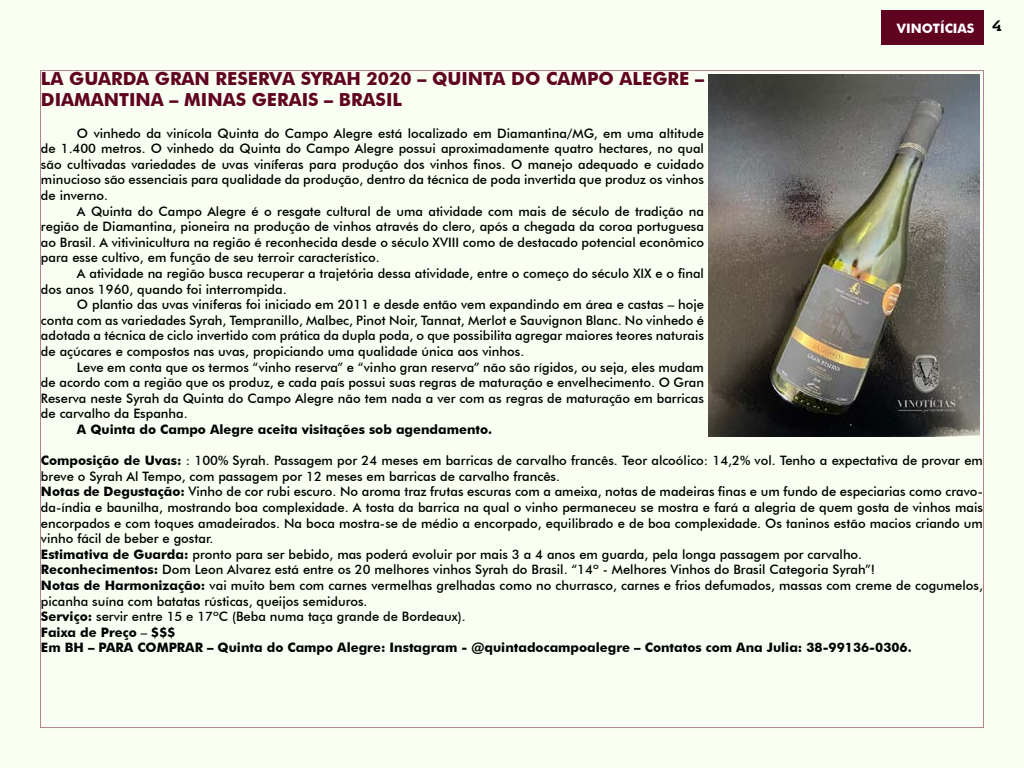
<style>
.page{position:relative;width:1024px;height:768px;background:#f9fff3}
.page>*{position:absolute;margin:0;border:0;box-sizing:border-box;transform-origin:0 0}
.t1{font:700 18px/21.6px "Futura BT";color:#600320}
.t2{font:500 13px/15.6px "Futura BT";color:#000;text-align:justify}
.t3{font:700 13px "Futura BT";color:#000}
.t4{font:700 13px "Futura BT";color:#fff}
.s1{font-weight:700}
</style>
<div class="page">
<div style="left:882px;top:10px;width:102px;height:34px;background:#600320"></div>
<img style="left:708px;top:74px;width:271px;height:363px">
<p class="t4" style="left:897px;top:21px;width:106px">VINOTÍCIAS <sup>4</sup></p>
<h1 class="t1" style="left:41px;top:67px;width:665px">LA GUARDA GRAN RESERVA SYRAH 2020 – QUINTA DO CAMPO ALEGRE –<br>DIAMANTINA – MINAS GERAIS – BRASIL</h1>
<p class="t2" style="left:41px;top:125px;width:665px;text-indent:36px">O vinhedo da vinícola Quinta do Campo Alegre está localizado em Diamantina/MG, em uma altitude de 1.400 metros. O vinhedo da Quinta do Campo Alegre possui aproximadamente quatro hectares, no qual são cultivadas variedades de uvas viníferas para produção dos vinhos finos. O manejo adequado e cuidado minucioso são essenciais para qualidade da produção, dentro da técnica de poda invertida que produz os vinhos de inverno.</p>
<p class="t2" style="left:41px;top:203px;width:665px;text-indent:36px">A Quinta do Campo Alegre é o resgate cultural de uma atividade com mais de século de tradição na região de Diamantina, pioneira na produção de vinhos através do clero, após a chegada da coroa portuguesa ao Brasil. A vitivinicultura na região é reconhecida desde o século XVIII como de destacado potencial econômico para esse cultivo, em função de seu terroir característico.</p>
<p class="t2" style="left:41px;top:265px;width:664px;text-indent:36px">A atividade na região busca recuperar a trajetória dessa atividade, entre o começo do século XIX e o final dos anos 1960, quando foi interrompida.</p>
<p class="t2" style="left:41px;top:297px;width:664px;text-indent:36px">O plantio das uvas viníferas foi iniciado em 2011 e desde então vem expandindo em área e castas – hoje conta com as variedades Syrah, Tempranillo, Malbec, Pinot Noir, Tannat, Merlot e Sauvignon Blanc. No vinhedo é adotada a técnica de ciclo invertido com prática da dupla poda, o que possibilita agregar maiores teores naturais de açúcares e compostos nas uvas, propiciando uma qualidade única aos vinhos.</p>
<p class="t2" style="left:41px;top:359px;width:665px;text-indent:36px">Leve em conta que os termos “vinho reserva” e “vinho gran reserva” não são rígidos, ou seja, eles mudam de acordo com a região que os produz, e cada país possui suas regras de maturação e envelhecimento. O Gran Reserva neste Syrah da Quinta do Campo Alegre não tem nada a ver com as regras de maturação em barricas de carvalho da Espanha.</p>
<p class="t3" style="left:77px;top:421px;width:417px">A Quinta do Campo Alegre aceita visitações sob agendamento.</p>
<p class="t2" style="left:41px;top:453px;width:944px;text-align:left"><span class="s1">Composição de Uvas:</span> : 100% Syrah. Passagem por 24 meses em barricas de carvalho francês. Teor alcoólico: 14,2% vol. Tenho a expectativa de provar em breve o Syrah Al Tempo, com passagem por 12 meses em barricas de carvalho francês.<br><span class="s1">Notas de Degustação:</span> Vinho de cor rubi escuro. No aroma traz frutas escuras com a ameixa, notas de madeiras finas e um fundo de especiarias como cravo&shy;da-índia e baunilha, mostrando boa complexidade. A tosta da barrica na qual o vinho permaneceu se mostra e fará a alegria de quem gosta de vinhos mais encorpados e com toques amadeirados. Na boca mostra-se de médio a encorpado, equilibrado e de boa complexidade. Os taninos estão macios criando um vinho fácil de beber e gostar.<br><span class="s1">Estimativa de Guarda:</span> pronto para ser bebido, mas poderá evoluir por mais 3 a 4 anos em guarda, pela longa passagem por carvalho.<br><span class="s1">Reconhecimentos:</span> Dom Leon Alvarez está entre os 20 melhores vinhos Syrah do Brasil. “14º - Melhores Vinhos do Brasil Categoria Syrah”!<br><span class="s1">Notas de Harmonização:</span> vai muito bem com carnes vermelhas grelhadas como no churrasco, carnes e frios defumados, massas com creme de cogumelos, picanha suína com batatas rústicas, queijos semiduros.<br><span class="s1">Serviço:</span> servir entre 15 e 17ºC (Beba numa taça grande de Bordeaux).<br><span class="s1">Faixa de Preço</span> – <span class="s1">$$$<br>Em BH – PARA COMPRAR – Quinta do Campo Alegre: Instagram - @quintadocampoalegre – Contatos com Ana Julia: 38-99136-0306.</span></p>
</div>
